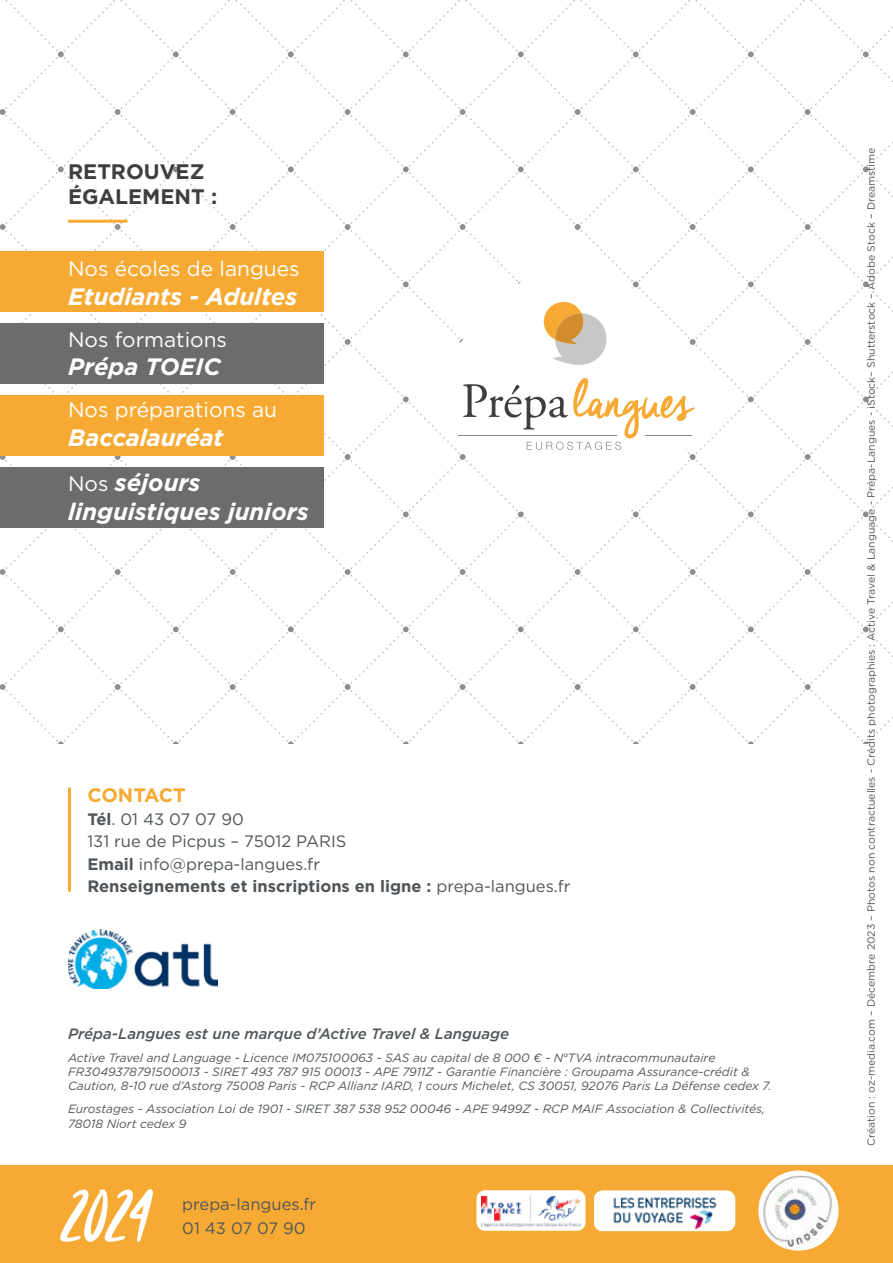
<style>
.page{position:relative;width:893px;height:1263px;background:#fff}
.page>*{position:absolute;margin:0;border:0;box-sizing:border-box;transform-origin:0 0}
.t1{font:90px "Cheddar Jack";color:#fff}
.t2{font:italic 700 23.7px/45.5px "Gotham";color:#fff}
.t3{font:700 21px/25.2px "Gotham";color:#3e3d40}
.t4{font:20.85px "Gotham";color:#fff}
.t5{font:700 19.5px "Gotham";letter-spacing:-.01em;color:#f6aa34}
.t6{font:16.5px/22.5px "Gotham";color:#505559}
.t7{font:italic 500 15px "Gotham";color:#505559}
.t8{font:italic 12px/14.4px "Gotham";color:#505559}
.t9{font:10.5px "Gotham";color:#505559}
.s1{font-weight:400;font-style:normal;font-size:20.85px}
.s2{font-weight:700}
</style>
<div class="page">
<img style="left:68px;top:929px;width:150px;height:60px">
<div style="left:0;top:1166px;width:893px;height:97px;background:#f6aa34"></div>
<svg style="left:408px;top:229px;width:331px;height:333px"></svg>
<hr style="left:458px;top:435px;width:159px;height:1px;background:#87888a">
<svg style="left:463px;top:378px;width:232px;height:72px"></svg>
<svg style="left:544px;top:302px;width:66px;height:69px"></svg>
<hr style="left:68px;top:788px;width:3px;height:104px;background:#f6aa34">
<hr style="left:68px;top:220px;width:60px;height:3px;background:#f6aa34">
<div style="left:0;top:251px;width:324px;height:61px;background:#f6aa34"></div>
<div style="left:0;top:323px;width:324px;height:61px;background:#6b6c6e"></div>
<div style="left:0;top:395px;width:324px;height:61px;background:#f6aa34"></div>
<div style="left:0;top:467px;width:324px;height:61px;background:#6b6c6e"></div>
<div style="left:758px;top:1170px;width:80px;height:80px;background:#fff;border-radius:50%"></div>
<img style="left:759px;top:1175px;width:76px;height:74px">
<div style="left:476px;top:1190px;width:109px;height:41px;background:#fff;border-radius:9px"></div>
<img style="left:482px;top:1195px;width:98px;height:31px">
<img style="left:594px;top:1190px;width:141px;height:41px">
<h3 class="t3" style="left:68px;top:159px;width:151px">RETROUVEZ<br>ÉGALEMENT :</h3>
<h3 class="t4" style="left:68px;top:255px;width:233px">Nos écoles de langues</h3>
<h2 class="t2" style="left:68px;top:273px;width:231px">Etudiants - Adultes</h2>
<h3 class="t4" style="left:68px;top:326px;width:160px">Nos formations</h3>
<h2 class="t2" style="left:68px;top:344px;width:154px">Prépa TOEIC</h2>
<h3 class="t4" style="left:68px;top:396px;width:211px">Nos préparations au</h3>
<h2 class="t2" style="left:68px;top:414px;width:157px">Baccalauréat<br><span class="s1">Nos</span> séjours</h2>
<h2 class="t2" style="left:68px;top:488px;width:242px">linguistiques juniors</h2>
<h3 class="t5" style="left:87px;top:783px;width:100px">CONTACT</h3>
<h3 class="t6" style="left:87px;top:807px;width:485px"><span class="s2">Tél</span>. 01 43 07 07 90<br>131 rue de Picpus – 75012 PARIS<br><span class="s2">Email</span> info@prepa-langues.fr<br><span class="s2">Renseignements et inscriptions en ligne :</span> prepa-langues.fr</h3>
<p class="t7" style="left:68px;top:1024px;width:443px">Prépa-Langues est une marque d’Active Travel &amp; Language</p>
<p class="t8" style="left:68px;top:1050px;width:705px">Active Travel and Language - Licence IM075100063 - SAS au capital de 8 000 € - N°TVA intracommunautaire<br>FR3049378791500013 - SIRET 493 787 915 00013 - APE 7911Z - Garantie Financière : Groupama Assurance-crédit &amp;<br>Caution, 8-10 rue d’Astorg 75008 Paris - RCP Allianz IARD, 1 cours Michelet, CS 30051, 92076 Paris La Défense cedex 7.</p>
<p class="t8" style="left:68px;top:1102px;width:699px">Eurostages - Association Loi de 1901 - SIRET 387 538 952 00046 - APE 9499Z - RCP MAIF Association &amp; Collectivités,<br>78018 Niort cedex 9</p>
<h1 class="t1" style="left:60px;top:1168px;width:97px">2024</h1>
<h3 class="t6" style="left:182px;top:1192px;width:135px">prepa-langues.fr</h3>
<h3 class="t6" style="left:182px;top:1216px;width:125px">01 43 07 07 90</h3>
<p class="t9" style="left:864px;top:1146px;width:1000px;rotate:-90deg">Création : oz-media.com – Décembre 2023 – Photos non contractuelles - Crédits photographies : Active Travel &amp; Language - Prépa-Langues - iStock– Shutterstock – Adobe Stock – Dreamstime</p>
</div>
